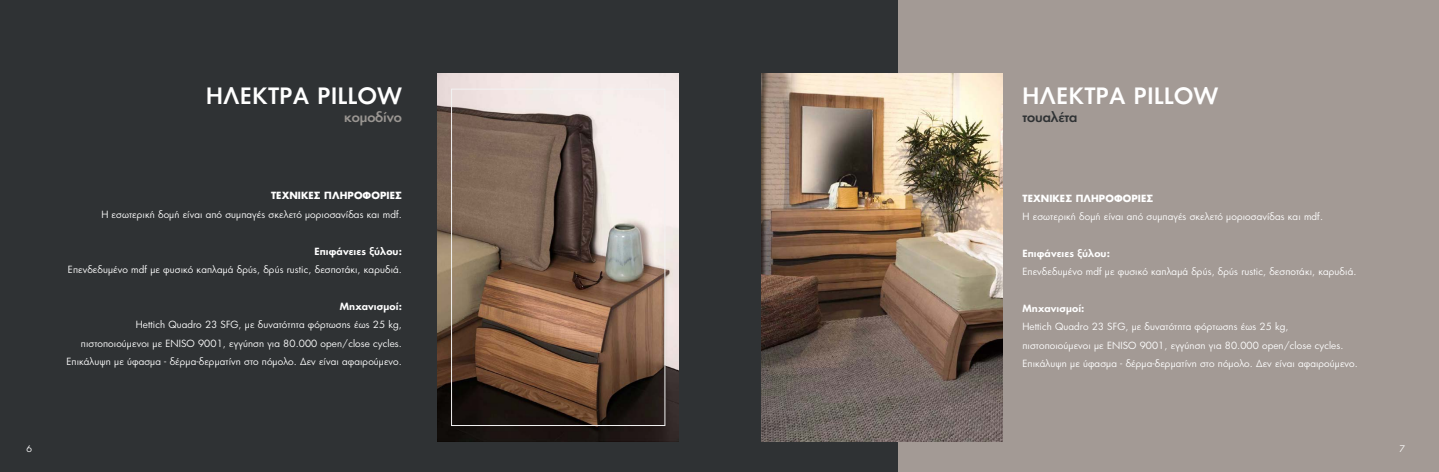
<style>
.page{position:relative;width:1439px;height:472px;background:#fff}
.page>*{position:absolute;margin:0;border:0;box-sizing:border-box;transform-origin:0 0}
.t1{font:500 21.88px "PF Futura Neu";letter-spacing:.03em;color:#fff}
.t2{font:500 13.12px "PF Futura Neu";letter-spacing:-.01em;color:#9a9692}
.t3{font:500 13.12px "PF Futura Neu";letter-spacing:-.01em;color:#2f3234}
.t4{font:9.62px/18.4px "PF Futura Neu";letter-spacing:.01em;color:#fff;text-align:right}
.t5{font:600 9.62px "PF Futura Neu";letter-spacing:.01em;color:#fff}
.t6{font:700 9.62px "PF Futura Neu";letter-spacing:.01em;color:#fff}
.t7{font:8.75px "PF Futura Neu";color:#fff}
</style>
<div class="page">
<div style="left:0;top:0;width:1424px;height:471px;background:#2f3234"></div>
<div style="left:898px;top:0;width:541px;height:471px;background:#a39a95"></div>
<img style="left:437px;top:73px;width:242px;height:368px">
<div style="left:451px;top:89px;width:214px;height:336px;border:1px solid #f2f2f2"></div>
<img style="left:761px;top:73px;width:242px;height:368px">
<h1 class="t1" style="left:206px;top:82px;width:197px">ΗΛΕΚΤΡΑ PILLOW</h1>
<h2 class="t2" style="left:344px;top:108px;width:59px">κομοδίνο</h2>
<p class="t6" style="left:271px;top:189px;width:132px">ΤΕΧΝΙΚΕΣ ΠΛΗΡΟΦΟΡΙΕΣ</p>
<p class="t4" style="left:101px;top:205px;width:302px">Η εσωτερική δομή είναι από συμπαγές σκελετό μοριοσανίδας και mdf.</p>
<p class="t5" style="left:314px;top:244px;width:89px">Επιφάνειες ξύλου:</p>
<p class="t4" style="left:68px;top:260px;width:335px">Επενδεδυμένο mdf με φυσικό καπλαμά δρύς, δρύς rustic, δεσποτάκι, καρυδιά.</p>
<p class="t5" style="left:340px;top:299px;width:64px">Μηχανισμοί:</p>
<p class="t4" style="left:66px;top:315px;width:337px">Hettich Quadro 23 SFG, με δυνατότητα φόρτωσης έως 25 kg, πιστοποιούμενοι με ENISO 9001, εγγύηση για 80.000 open/close cycles.<br>Επικάλυψη με ύφασμα - δέρμα-δερματίνη στο πόμολο. Δεν είναι αφαιρούμενο.</p>
<h1 class="t1" style="left:1022px;top:82px;width:197px">ΗΛΕΚΤΡΑ PILLOW</h1>
<h2 class="t3" style="left:1022px;top:108px;width:57px">τουαλέτα</h2>
<p class="t6" style="left:1022px;top:191px;width:132px">ΤΕΧΝΙΚΕΣ ΠΛΗΡΟΦΟΡΙΕΣ</p>
<p class="t4" style="left:1022px;top:207px;width:302px">Η εσωτερική δομή είναι από συμπαγές σκελετό μοριοσανίδας και mdf.</p>
<p class="t5" style="left:1022px;top:246px;width:89px">Επιφάνειες ξύλου:</p>
<p class="t4" style="left:1022px;top:262px;width:335px">Επενδεδυμένο mdf με φυσικό καπλαμά δρύς, δρύς rustic, δεσποτάκι, καρυδιά.</p>
<p class="t5" style="left:1022px;top:301px;width:64px">Μηχανισμοί:</p>
<p class="t4" style="left:1022px;top:317px;width:337px;text-align:left">Hettich Quadro 23 SFG, με δυνατότητα φόρτωσης έως 25 kg, πιστοποιούμενοι με ENISO 9001, εγγύηση για 80.000 open/close cycles.<br>Επικάλυψη με ύφασμα - δέρμα-δερματίνη στο πόμολο. Δεν είναι αφαιρούμενο.</p>
<p class="t7" style="left:27px;top:443px;width:7px">6</p>
<p class="t7" style="left:1399px;top:443px;width:7px">7</p>
</div>
